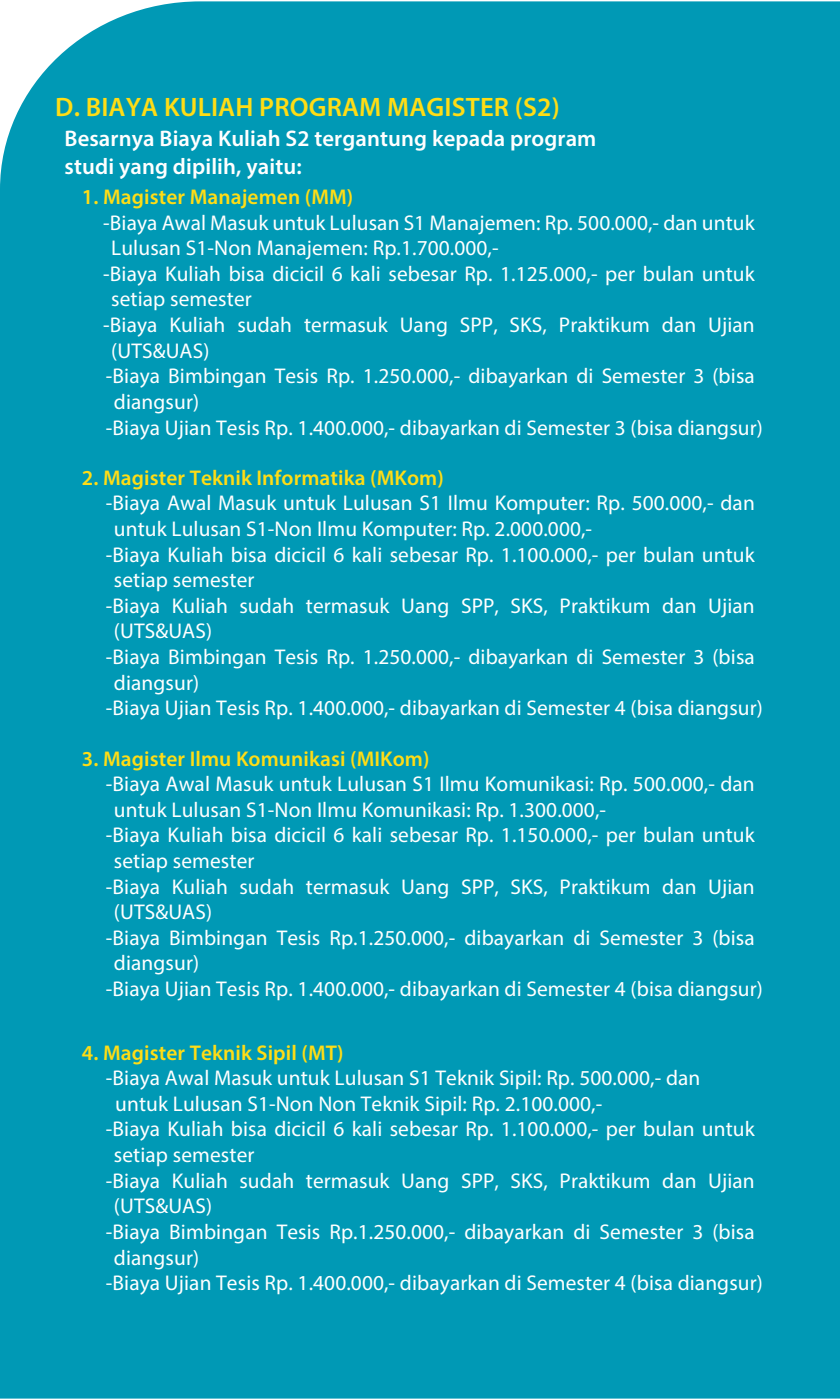
<style>
.page{position:relative;width:840px;height:1400px;background:#fff}
.page>*{position:absolute;margin:0;border:0;box-sizing:border-box;transform-origin:0 0}
.t1{font:600 26.78px "Myriad Pro";letter-spacing:.005em;color:#ffdd15}
.t2{font:600 22.57px/27.7px "Myriad Pro";letter-spacing:.005em;color:#fff}
.t3{font:21.35px "Myriad Pro";letter-spacing:.005em;color:#fff}
.t4{font:600 21.35px "Myriad Pro";letter-spacing:.005em;color:#ffdd15}
</style>
<div class="page">
<div style="left:0;top:1px;width:840px;height:1398px;background:#0099b5"></div>
<p class="t1" style="left:55px;top:90px;width:506px">D. BIAYA KULIAH PROGRAM MAGISTER (S2)</p>
<p class="t2" style="left:65px;top:124px;width:533px">Besarnya Biaya Kuliah S2 tergantung kepada program studi yang dipilih, yaitu:</p>
<p class="t4" style="left:82px;top:183px;width:273px">1. Magister Manajemen (MM)</p>
<p class="t3" style="left:103px;top:209px;width:653px">-Biaya Awal Masuk untuk Lulusan S1 Manajemen: Rp. 500.000,- dan untuk</p>
<p class="t3" style="left:111px;top:235px;width:389px">Lulusan S1-Non Manajemen: Rp.1.700.000,-</p>
<p class="t3" style="left:103px;top:261px;width:653px">-Biaya Kuliah bisa dicicil 6 kali sebesar Rp. 1.125.000,- per bulan untuk</p>
<p class="t3" style="left:111px;top:286px;width:142px">setiap semester</p>
<p class="t3" style="left:103px;top:312px;width:653px">-Biaya Kuliah sudah termasuk Uang SPP, SKS, Praktikum dan Ujian</p>
<p class="t3" style="left:111px;top:337px;width:100px">(UTS&amp;UAS)</p>
<p class="t3" style="left:106px;top:363px;width:650px">-Biaya Bimbingan Tesis Rp. 1.250.000,- dibayarkan di Semester 3 (bisa</p>
<p class="t3" style="left:114px;top:389px;width:87px">diangsur)</p>
<p class="t3" style="left:106px;top:414px;width:659px">-Biaya Ujian Tesis Rp. 1.400.000,- dibayarkan di Semester 3 (bisa diangsur)</p>
<p class="t4" style="left:82px;top:464px;width:363px">2. Magister Teknik Informatika (MKom)</p>
<p class="t3" style="left:106px;top:490px;width:650px">-Biaya Awal Masuk untuk Lulusan S1 Ilmu Komputer: Rp. 500.000,- dan</p>
<p class="t3" style="left:114px;top:516px;width:480px">untuk Lulusan S1-Non Ilmu Komputer: Rp. 2.000.000,-</p>
<p class="t3" style="left:106px;top:541px;width:650px">-Biaya Kuliah bisa dicicil 6 kali sebesar Rp. 1.100.000,- per bulan untuk</p>
<p class="t3" style="left:114px;top:567px;width:142px">setiap semester</p>
<p class="t3" style="left:106px;top:593px;width:650px">-Biaya Kuliah sudah termasuk Uang SPP, SKS, Praktikum dan Ujian</p>
<p class="t3" style="left:114px;top:618px;width:100px">(UTS&amp;UAS)</p>
<p class="t3" style="left:106px;top:644px;width:650px">-Biaya Bimbingan Tesis Rp. 1.250.000,- dibayarkan di Semester 3 (bisa</p>
<p class="t3" style="left:114px;top:669px;width:87px">diangsur)</p>
<p class="t3" style="left:106px;top:695px;width:659px">-Biaya Ujian Tesis Rp. 1.400.000,- dibayarkan di Semester 4 (bisa diangsur)</p>
<p class="t4" style="left:82px;top:745px;width:349px">3. Magister Ilmu Komunikasi (MIKom)</p>
<p class="t3" style="left:106px;top:771px;width:650px">-Biaya Awal Masuk untuk Lulusan S1 Ilmu Komunikasi: Rp. 500.000,- dan</p>
<p class="t3" style="left:114px;top:796px;width:494px">untuk Lulusan S1-Non Ilmu Komunikasi: Rp. 1.300.000,-</p>
<p class="t3" style="left:106px;top:822px;width:650px">-Biaya Kuliah bisa dicicil 6 kali sebesar Rp. 1.150.000,- per bulan untuk</p>
<p class="t3" style="left:114px;top:848px;width:142px">setiap semester</p>
<p class="t3" style="left:106px;top:873px;width:650px">-Biaya Kuliah sudah termasuk Uang SPP, SKS, Praktikum dan Ujian</p>
<p class="t3" style="left:114px;top:899px;width:100px">(UTS&amp;UAS)</p>
<p class="t3" style="left:106px;top:925px;width:650px">-Biaya Bimbingan Tesis Rp.1.250.000,- dibayarkan di Semester 3 (bisa</p>
<p class="t3" style="left:114px;top:950px;width:87px">diangsur)</p>
<p class="t3" style="left:106px;top:976px;width:659px">-Biaya Ujian Tesis Rp. 1.400.000,- dibayarkan di Semester 4 (bisa diangsur)</p>
<p class="t4" style="left:82px;top:1039px;width:263px">4. Magister Teknik Sipil (MT)</p>
<p class="t3" style="left:106px;top:1065px;width:596px">-Biaya Awal Masuk untuk Lulusan S1 Teknik Sipil: Rp. 500.000,- dan</p>
<p class="t3" style="left:115px;top:1091px;width:489px">untuk Lulusan S1-Non Non Teknik Sipil: Rp. 2.100.000,-</p>
<p class="t3" style="left:106px;top:1116px;width:650px">-Biaya Kuliah bisa dicicil 6 kali sebesar Rp. 1.100.000,- per bulan untuk</p>
<p class="t3" style="left:114px;top:1142px;width:142px">setiap semester</p>
<p class="t3" style="left:106px;top:1167px;width:650px">-Biaya Kuliah sudah termasuk Uang SPP, SKS, Praktikum dan Ujian</p>
<p class="t3" style="left:114px;top:1193px;width:100px">(UTS&amp;UAS)</p>
<p class="t3" style="left:106px;top:1219px;width:650px">-Biaya Bimbingan Tesis Rp.1.250.000,- dibayarkan di Semester 3 (bisa</p>
<p class="t3" style="left:114px;top:1244px;width:87px">diangsur)</p>
<p class="t3" style="left:106px;top:1270px;width:659px">-Biaya Ujian Tesis Rp. 1.400.000,- dibayarkan di Semester 4 (bisa diangsur)</p>
</div>
